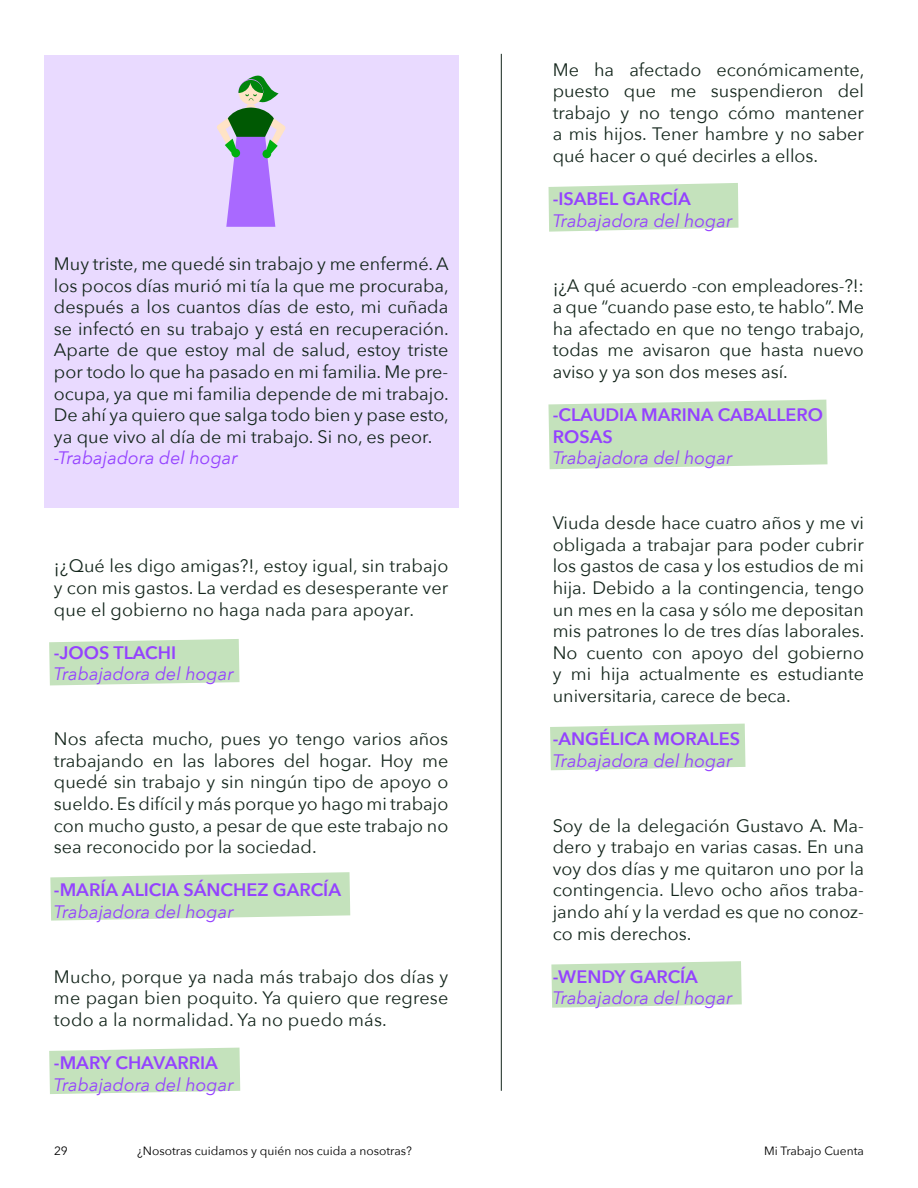
<style>
.page{position:relative;width:918px;height:1188px;background:#fff}
.page>*{position:absolute;margin:0;border:0;box-sizing:border-box;transform-origin:0 0}
.t1{font:18px/21.6px "Avenir Next";color:#14261c;text-align:justify}
.t2{font:italic 18px "Avenir Next";color:#9442ff}
.t3{font:600 18px/21.6px "Avenir Next";color:#9442ff}
.t4{font:12px "Avenir Next";color:#000}
</style>
<div class="page">
<svg style="left:49px;top:639px;width:191px;height:46px;background:#c7e3c0"></svg>
<svg style="left:551px;top:961px;width:191px;height:47px;background:#c9e4c1"></svg>
<svg style="left:550px;top:724px;width:195px;height:46px;background:#c7e3c0"></svg>
<svg style="left:49px;top:1048px;width:191px;height:46px;background:#c7e3c0"></svg>
<svg style="left:549px;top:183px;width:190px;height:49px;background:#c9e4c1"></svg>
<svg style="left:548px;top:400px;width:280px;height:69px;background:#c8e4c0"></svg>
<svg style="left:50px;top:872px;width:300px;height:49px;background:#cbe5c4"></svg>
<div style="left:44px;top:55px;width:415px;height:453px;background:#e9daff"></div>
<hr style="left:501px;top:54px;width:1px;height:1037px;background:#14261c">
<svg style="left:217px;top:76px;width:68px;height:151px"></svg>
<p class="t1" style="left:54px;top:252px;width:396px">Muy triste, me quedé sin trabajo y me enfermé. A los pocos días murió mi tía la que me procuraba, después a los cuantos días de esto, mi cuñada se infectó en su trabajo y está en recuperación.<br>Aparte de que estoy mal de salud, estoy triste por todo lo que ha pasado en mi familia. Me pre&shy;ocupa, ya que mi familia depende de mi trabajo.<br>De ahí ya quiero que salga todo bien y pase esto, ya que vivo al día de mi trabajo. Si no, es peor.</p>
<p class="t2" style="left:54px;top:443px;width:185px">-Trabajadora del hogar</p>
<p class="t1" style="left:54px;top:555px;width:396px">¡¿Qué les digo amigas?!, estoy igual, sin trabajo y con mis gastos. La verdad es desesperante ver que el gobierno no haga nada para apoyar.</p>
<p class="t3" style="left:54px;top:641px;width:124px">-JOOS TLACHI</p>
<p class="t2" style="left:54px;top:659px;width:181px">Trabajadora del hogar</p>
<p class="t1" style="left:54px;top:727px;width:396px">Nos afecta mucho, pues yo tengo varios años trabajando en las labores del hogar. Hoy me quedé sin trabajo y sin ningún tipo de apoyo o sueldo. Es difícil y más porque yo hago mi trabajo con mucho gusto, a pesar de que este trabajo no sea reconocido por la sociedad.</p>
<p class="t3" style="left:54px;top:879px;width:289px">-MARÍA ALICIA SÁNCHEZ GARCÍA</p>
<p class="t2" style="left:54px;top:897px;width:181px">Trabajadora del hogar</p>
<p class="t1" style="left:54px;top:965px;width:396px">Mucho, porque ya nada más trabajo dos días y me pagan bien poquito. Ya quiero que regrese todo a la normalidad. Ya no puedo más.</p>
<p class="t3" style="left:54px;top:1052px;width:165px">-MARY CHAVARRIA</p>
<p class="t2" style="left:54px;top:1069px;width:181px">Trabajadora del hogar</p>
<p class="t1" style="left:553px;top:58px;width:313px">Me ha afectado económicamente, puesto que me suspendieron del trabajo y no tengo cómo mantener a mis hijos. Tener hambre y no saber qué hacer o qué decirles a ellos.</p>
<p class="t3" style="left:553px;top:188px;width:140px">-ISABEL GARCÍA</p>
<p class="t2" style="left:553px;top:205px;width:181px">Trabajadora del hogar</p>
<p class="t1" style="left:553px;top:274px;width:313px">¡¿A qué acuerdo -con empleadores-?!: a que “cuando pase esto, te hablo”. Me ha afectado en que no tengo trabajo, todas me avisaron que hasta nuevo aviso y ya son dos meses así.</p>
<p class="t3" style="left:553px;top:404px;width:272px">-CLAUDIA MARINA CABALLERO<br>ROSAS</p>
<p class="t2" style="left:553px;top:443px;width:181px">Trabajadora del hogar</p>
<p class="t1" style="left:553px;top:511px;width:313px">Viuda desde hace cuatro años y me vi obligada a trabajar para poder cubrir los gastos de casa y los estudios de mi hija. Debido a la contingencia, tengo un mes en la casa y sólo me depositan mis patrones lo de tres días laborales.<br>No cuento con apoyo del gobierno y mi hija actualmente es estudiante universitaria, carece de beca.</p>
<p class="t3" style="left:553px;top:728px;width:189px">-ANGÉLICA MORALES</p>
<p class="t2" style="left:553px;top:745px;width:181px">Trabajadora del hogar</p>
<p class="t1" style="left:553px;top:814px;width:313px">Soy de la delegación Gustavo A. Ma&shy;dero y trabajo en varias casas. En una voy dos días y me quitaron uno por la contingencia. Llevo ocho años traba&shy;jando ahí y la verdad es que no conoz&shy;co mis derechos.</p>
<p class="t3" style="left:553px;top:965px;width:147px">-WENDY GARCÍA</p>
<p class="t2" style="left:553px;top:983px;width:181px">Trabajadora del hogar</p>
<p class="t4" style="left:54px;top:1141px;width:15px">29</p>
<p class="t4" style="left:137px;top:1141px;width:276px">¿Nosotras cuidamos y quién nos cuida a nosotras?</p>
<p class="t4" style="left:764px;top:1141px;width:101px">Mi Trabajo Cuenta</p>
</div>
